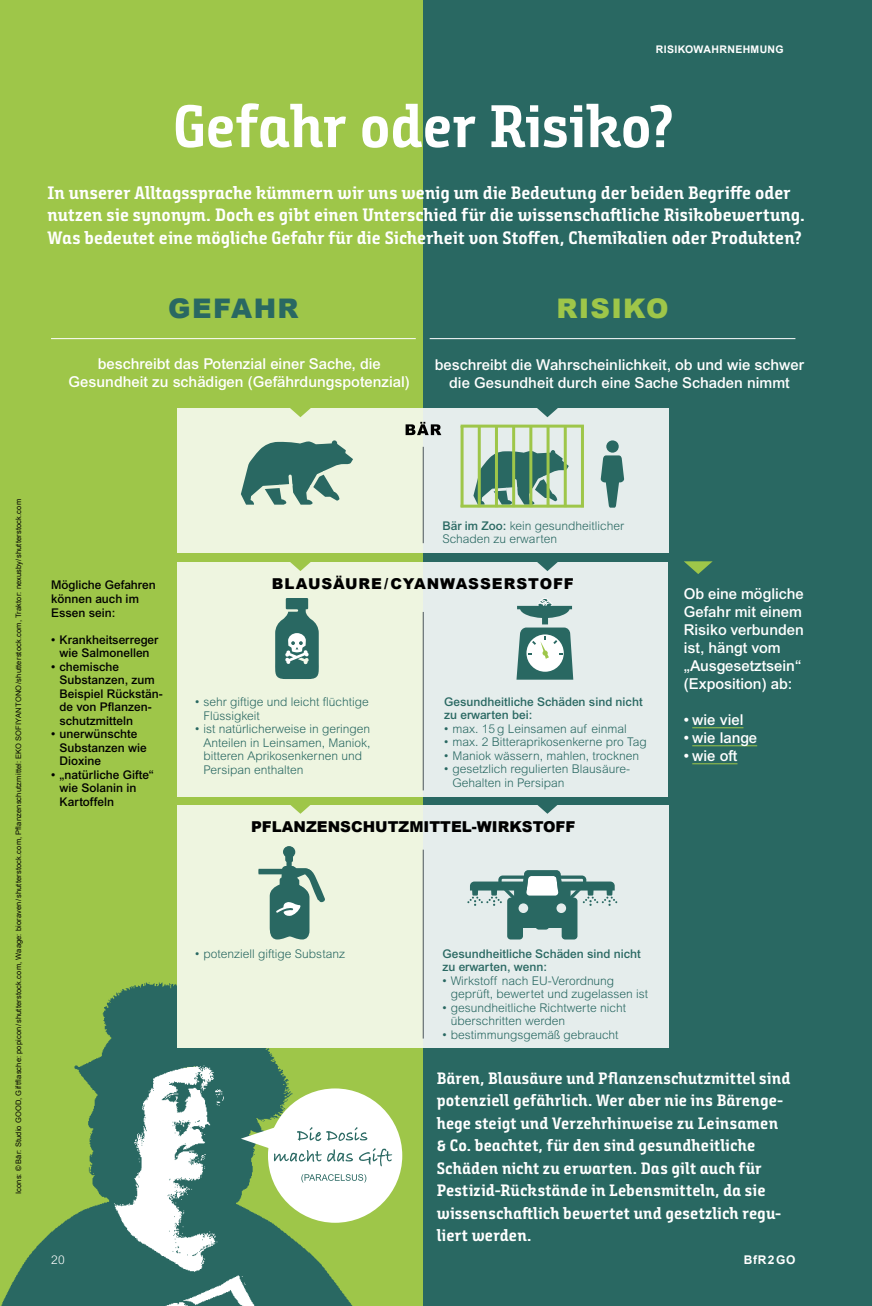
<style>
.page{position:relative;width:872px;height:1306px;background:#fff}
.page>*{position:absolute;margin:0;border:0;box-sizing:border-box;transform-origin:0 0}
.t1{font:60px "Bunday Slab Bold Up";letter-spacing:-.005em;color:#fff}
.t2{font:900 27px "Arial";letter-spacing:.055em;color:#296862}
.t3{font:900 27px "Arial";letter-spacing:.045em;color:#9ec649}
.t4{font:18px/22.5px "Bunday Slab Bold Up";letter-spacing:.005em;color:#fff}
.t5{font:16.5px/22.5px "Bunday Slab Bold Up";letter-spacing:.01em;color:#fff}
.t6{font:500 15px/18px "Arial";color:#fff;text-align:center}
.t7{font:900 15px "Arial";color:#000}
.t8{font:900 15px "Arial";letter-spacing:.06em;color:#000}
.t9{font:300 12px/13.5px "Arial";color:#296862}
.t10{font:500 12px/13.5px "Arial";color:#000}
.t11{font:500 12px/13.5px "Arial";color:#296862}
.t12{font:700 12px "Arial";color:#fff}
.t13{font:300 12px "Arial";color:#fff}
.t14{font:700 10.5px "Arial";letter-spacing:.035em;color:#fff}
.t15{font:7.5px "Arial";letter-spacing:.02em;color:#000}
.s1{font-weight:500}
.s2{font-weight:400}
</style>
<div class="page">
<div style="left:0;top:0;width:436px;height:1305px;background:#9ec649"></div>
<div style="left:423px;top:0;width:449px;height:1305px;background:#296862"></div>
<div style="left:423px;top:562px;width:245px;height:234px;background:#e5edec"></div>
<div style="left:178px;top:562px;width:245px;height:234px;background:#eef5e0"></div>
<svg style="left:275px;top:598px;width:44px;height:81px"></svg>
<img style="left:1px;top:976px;width:399px;height:329px">
<hr style="left:51px;top:338px;width:365px;height:1px;background:#fff">
<hr style="left:429px;top:338px;width:366px;height:1px;background:#fff">
<hr style="left:692px;top:727px;width:51px;height:1px;background:#9ec649">
<hr style="left:692px;top:745px;width:65px;height:1px;background:#9ec649">
<hr style="left:692px;top:763px;width:45px;height:1px;background:#9ec649">
<svg style="left:516px;top:598px;width:57px;height:81px"></svg>
<hr style="left:423px;top:612px;width:1px;height:178px;background:#4b5559">
<svg style="left:290px;top:562px;width:21px;height:9px"></svg>
<svg style="left:537px;top:562px;width:21px;height:9px"></svg>
<div style="left:423px;top:804px;width:246px;height:243px;background:#e5edec"></div>
<div style="left:178px;top:804px;width:245px;height:243px;background:#eef5e0"></div>
<hr style="left:423px;top:849px;width:1px;height:189px;background:#4b5559">
<svg style="left:286px;top:804px;width:29px;height:9px"></svg>
<svg style="left:533px;top:804px;width:29px;height:9px"></svg>
<div style="left:423px;top:408px;width:246px;height:144px;background:#e5edec"></div>
<div style="left:178px;top:408px;width:245px;height:144px;background:#eef5e0"></div>
<svg style="left:290px;top:408px;width:21px;height:9px"></svg>
<svg style="left:537px;top:408px;width:21px;height:9px"></svg>
<hr style="left:460px;top:424px;width:124px;height:3px;background:#9ec649">
<svg style="left:473px;top:450px;width:96px;height:54px"></svg>
<hr style="left:460px;top:426px;width:3px;height:81px;background:#9ec649">
<hr style="left:478px;top:426px;width:3px;height:81px;background:#9ec649">
<hr style="left:495px;top:426px;width:3px;height:81px;background:#9ec649">
<hr style="left:512px;top:426px;width:3px;height:81px;background:#9ec649">
<hr style="left:529px;top:426px;width:3px;height:81px;background:#9ec649">
<hr style="left:546px;top:426px;width:3px;height:81px;background:#9ec649">
<hr style="left:564px;top:426px;width:3px;height:81px;background:#9ec649">
<hr style="left:581px;top:426px;width:3px;height:81px;background:#9ec649">
<hr style="left:460px;top:504px;width:124px;height:3px;background:#9ec649">
<svg style="left:601px;top:440px;width:23px;height:67px"></svg>
<svg style="left:405px;top:422px;width:36px;height:13px"></svg>
<svg style="left:241px;top:440px;width:112px;height:64px"></svg>
<hr style="left:423px;top:447px;width:1px;height:96px;background:#4b5559">
<div style="left:268px;top:1088px;width:134px;height:134px;background:#fff;border-radius:50%"></div>
<svg style="left:111px;top:1063px;width:281px;height:242px"></svg>
<svg style="left:684px;top:561px;width:28px;height:13px"></svg>
<svg style="left:259px;top:846px;width:66px;height:93px"></svg>
<div style="left:507px;top:897px;width:16px;height:42px;background:#296862;border-radius:4px"></div>
<div style="left:561px;top:897px;width:16px;height:42px;background:#296862;border-radius:4px"></div>
<svg style="left:467px;top:870px;width:150px;height:59px"></svg>
<div style="left:518px;top:903px;width:10px;height:10px;background:#e5edec;border-radius:50%"></div>
<div style="left:556px;top:903px;width:10px;height:10px;background:#e5edec;border-radius:50%"></div>
<p class="t14" style="left:655px;top:43px;width:129px">RISIKOWAHRNEHMUNG</p>
<h1 class="t1" style="left:173px;top:90px;width:502px">Gefahr oder Risiko?</h1>
<p class="t4" style="left:48px;top:181px;width:759px">In unserer Alltagssprache kümmern wir uns wenig um die Bedeutung der beiden Begriffe oder nutzen sie synonym. Doch es gibt einen Unterschied für die wissenschaftliche Risikobewertung.<br>Was bedeutet eine mögliche Gefahr für die Sicherheit von Stoffen, Chemikalien oder Produkten?</p>
<p class="t2" style="left:168px;top:288px;width:132px">GEFAHR</p>
<p class="t3" style="left:556px;top:288px;width:114px">RISIKO</p>
<p class="t6" style="left:69px;top:354px;width:343px">beschreibt das Potenzial einer Sache, die<br>Gesundheit zu schädigen (Gefährdungspotenzial)</p>
<p class="t6" style="left:435px;top:356px;width:371px">beschreibt die Wahrscheinlichkeit, ob und wie schwer die Gesundheit durch eine Sache Schaden nimmt</p>
<p class="t15" style="left:14px;top:1194px;width:696px;rotate:-90deg">Icons: © Bär: Studio GOOD, Giftflasche: popicon / shutterstock.com, Waage: bioraven / shutterstock.com, Pflanzenschutzmittel: EKO SOFIYANTONO / shutterstock.com, Traktor: nexusby/ shutterstock.com</p>
<p class="t10" style="left:51px;top:578px;width:106px">Mögliche Gefahren können auch im<br>Essen sein:</p>
<p class="t10" style="left:51px;top:632px;width:109px;text-align:center">• Krankheitserreger wie Salmonellen</p>
<p class="t10" style="left:60px;top:659px;width:105px;text-indent:-9px">• chemische<br>Substanzen, zum<br>Beispiel Rückstän&shy;de von Pflanzen&shy;schutzmitteln</p>
<p class="t10" style="left:60px;top:727px;width:89px;text-indent:-9px">• unerwünschte<br>Substanzen wie<br>Dioxine</p>
<p class="t10" style="left:60px;top:767px;width:96px;text-indent:-9px">• „natürliche Gifte“ wie Solanin in<br>Kartoffeln</p>
<p class="t9" style="left:442px;top:518px;width:183px"><span class="s1">Bär im Zoo:</span> kein gesundheitlicher<br>Schaden zu erwarten</p>
<p class="t8" style="left:272px;top:573px;width:303px">BLAUSÄURE/CYANWASSERSTOFF</p>
<p class="t9" style="left:204px;top:695px;width:167px;text-indent:-9px"><span class="s2">•</span> sehr giftige und leicht flüchtige<br>Flüssigkeit</p>
<p class="t9" style="left:204px;top:722px;width:168px;text-indent:-9px"><span class="s2">•</span> ist natürlicherweise in geringen<br>Anteilen in Leinsamen, Maniok, bitteren Aprikosenkernen und<br>Persipan enthalten</p>
<p class="t11" style="left:444px;top:694px;width:200px">Gesundheitliche Schäden sind nicht zu erwarten bei:</p>
<p class="t9" style="left:444px;top:722px;width:184px"><span class="s2">•</span> max. 15 g Leinsamen auf einmal</p>
<p class="t9" style="left:444px;top:735px;width:204px"><span class="s2">•</span> max. 2 Bitteraprikosenkerne pro Tag</p>
<p class="t9" style="left:444px;top:749px;width:196px"><span class="s2">•</span> Maniok wässern, mahlen, trocknen</p>
<p class="t9" style="left:452px;top:762px;width:179px;text-indent:-8px"><span class="s2">•</span> gesetzlich regulierten Blausäure-<br>Gehalten in Persipan</p>
<p class="t7" style="left:251px;top:815px;width:326px">PFLANZENSCHUTZMITTEL-WIRKSTOFF</p>
<p class="t6" style="left:684px;top:584px;width:122px;text-align:left">Ob eine mögliche<br>Gefahr mit einem<br>Risiko verbunden ist, hängt vom „Ausgesetztsein“ (Exposition) ab:</p>
<p class="t6" style="left:684px;top:710px;width:61px">• wie viel</p>
<p class="t6" style="left:684px;top:728px;width:75px">• wie lange</p>
<p class="t6" style="left:684px;top:746px;width:55px">• wie oft</p>
<p class="t9" style="left:195px;top:946px;width:151px"><span class="s2">•</span> potenziell giftige Substanz</p>
<p class="t11" style="left:442px;top:946px;width:200px">Gesundheitliche Schäden sind nicht zu erwarten, wenn:</p>
<p class="t9" style="left:451px;top:973px;width:199px;text-indent:-9px"><span class="s2">•</span> Wirkstoff nach EU-Verordnung geprüft, bewertet und zugelassen ist</p>
<p class="t9" style="left:451px;top:1000px;width:177px;text-indent:-9px"><span class="s2">•</span> gesundheitliche Richtwerte nicht überschritten werden</p>
<p class="t9" style="left:442px;top:1027px;width:178px"><span class="s2">•</span> bestimmungsgemäß gebraucht</p>
<p class="t5" style="left:437px;top:1066px;width:355px">Bären, Blausäure und Pflanzenschutzmittel sind potenziell gefährlich. Wer aber nie ins Bärenge&shy;hege steigt und Verzehrhinweise zu Leinsamen &amp; Co. beachtet, für den sind gesundheitliche Schäden nicht zu erwarten. Das gilt auch für Pestizid-Rückstände in Lebensmitteln, da sie wissenschaftlich bewertet und gesetzlich regu&shy;liert werden.</p>
<p class="t13" style="left:51px;top:1252px;width:15px">20</p>
<p class="t12" style="left:744px;top:1251px;width:53px">BfR 2 GO</p>
</div>
